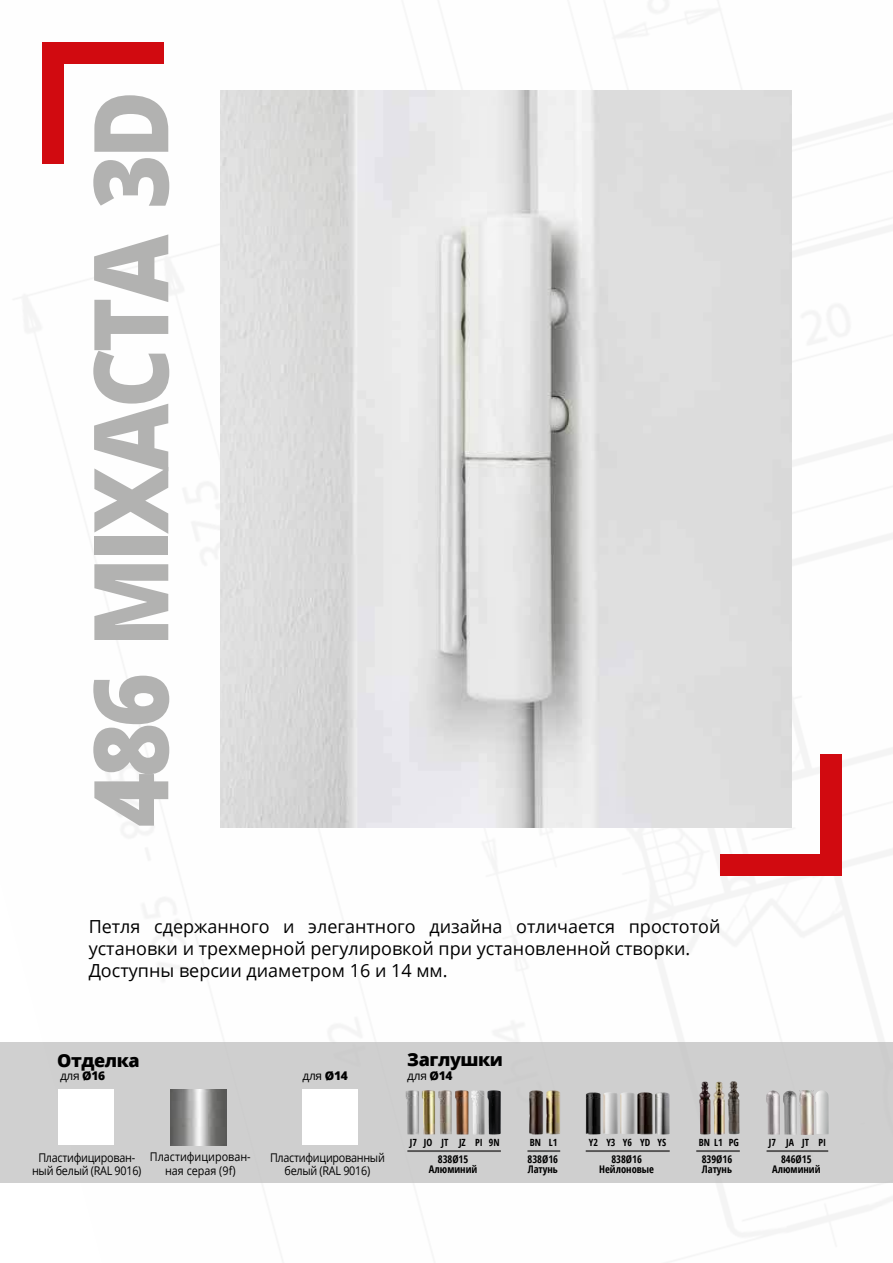
<style>
.page{position:relative;width:893px;height:1263px;background:#fff}
.page>*{position:absolute;margin:0;border:0;box-sizing:border-box;transform-origin:0 0}
.t1{font:800 103.5px "Open Sans";letter-spacing:-.05em;color:#b2b2b1;scale:.9 1}
.t2{font:18px/21.6px "Open Sans";color:#000}
.t3{font:800 18px "Open Sans";letter-spacing:-.025em;color:#000}
.t4{font:12px/13.5px "Open Sans";letter-spacing:-.025em;color:#000;text-align:center;scale:.9 1}
.t5{font:12px/13.5px "Open Sans";color:#000;text-align:center;scale:.9 1}
.t6{font:12px "Open Sans";letter-spacing:-.025em;color:#000}
.t7{font:700 condensed 10.5px/9.3px "Open Sans";color:#000;text-align:center}
.t8{font:700 condensed 9.9px "Open Sans";color:#000}
.s1{font-weight:800}
</style>
<div class="page">
<img style="left:0;top:0;width:893px;height:1261px">
<div style="left:0;top:1042px;width:893px;height:140px;background:#cfcfcf"></div>
<div style="left:42px;top:43px;width:121px;height:21px;background:#d10a10"></div>
<div style="left:42px;top:43px;width:22px;height:121px;background:#d10a10"></div>
<img style="left:221px;top:91px;width:571px;height:736px">
<div style="left:720px;top:855px;width:122px;height:21px;background:#d10a10"></div>
<div style="left:820px;top:755px;width:22px;height:121px;background:#d10a10"></div>
<img style="left:406px;top:1090px;width:13px;height:44px">
<img style="left:422px;top:1090px;width:13px;height:44px">
<img style="left:438px;top:1090px;width:14px;height:44px">
<img style="left:455px;top:1090px;width:14px;height:44px">
<img style="left:471px;top:1090px;width:14px;height:44px">
<hr style="left:407px;top:1150px;width:94px;height:2px;background:#575656">
<img style="left:529px;top:1090px;width:14px;height:44px">
<img style="left:546px;top:1090px;width:14px;height:44px">
<img style="left:586px;top:1092px;width:15px;height:42px">
<img style="left:603px;top:1092px;width:15px;height:42px">
<img style="left:620px;top:1093px;width:15px;height:41px">
<img style="left:637px;top:1092px;width:16px;height:42px">
<img style="left:655px;top:1092px;width:15px;height:42px">
<hr style="left:527px;top:1150px;width:33px;height:2px;background:#575656">
<hr style="left:586px;top:1150px;width:84px;height:2px;background:#575656">
<img style="left:699px;top:1081px;width:12px;height:53px">
<img style="left:713px;top:1082px;width:12px;height:52px">
<img style="left:727px;top:1081px;width:13px;height:53px">
<img style="left:783px;top:1090px;width:14px;height:45px">
<img style="left:815px;top:1091px;width:14px;height:43px">
<img style="left:766px;top:1090px;width:14px;height:45px">
<img style="left:799px;top:1090px;width:14px;height:44px">
<hr style="left:696px;top:1150px;width:44px;height:2px;background:#575656">
<hr style="left:767px;top:1150px;width:61px;height:2px;background:#575656">
<img style="left:487px;top:1090px;width:14px;height:44px">
<div style="left:58px;top:1089px;width:56px;height:56px;background:#fff"></div>
<img style="left:171px;top:1089px;width:56px;height:56px">
<div style="left:302px;top:1089px;width:55px;height:56px;background:#fff"></div>
<h1 class="t1" style="left:52px;top:827px;width:820px;rotate:-90deg">486 MIXACTA 3D</h1>
<p class="t2" style="left:89px;top:916px;width:633px">Петля сдержанного и элегантного дизайна отличается простотой установки и трехмерной регулировкой при установленной створки.<br>Доступны версии диаметром 16 и 14 мм.</p>
<p class="t3" style="left:57px;top:1046px;width:84px">Отделка</p>
<p class="t6" style="left:60px;top:1067px;width:47px">для <span class="s1">Ø16</span></p>
<p class="t6" style="left:302px;top:1067px;width:47px">для <span class="s1">Ø14</span></p>
<p class="t3" style="left:407px;top:1046px;width:97px">Заглушки</p>
<p class="t6" style="left:407px;top:1067px;width:47px">для <span class="s1">Ø14</span></p>
<p class="t8" style="left:410px;top:1135px;width:91px">J7 JO JT JZ PI 9N</p>
<p class="t8" style="left:530px;top:1135px;width:29px">BN L1</p>
<p class="t8" style="left:589px;top:1135px;width:79px">Y2 Y3 Y6 YD YS</p>
<p class="t8" style="left:699px;top:1135px;width:42px">BN L1 PG</p>
<p class="t8" style="left:769px;top:1135px;width:59px">J7 JA JT PI</p>
<p class="t4" style="left:32px;top:1150px;width:123px">Пластифицирован&shy;ный белый (RAL 9016)</p>
<p class="t5" style="left:150px;top:1150px;width:114px">Пластифицирован&shy;ная серая (9f)</p>
<p class="t4" style="left:270px;top:1150px;width:129px">Пластифицированный белый (RAL 9016)</p>
<p class="t7" style="left:429px;top:1154px;width:50px">838Ø15<br>Алюминий</p>
<p class="t7" style="left:527px;top:1154px;width:32px;text-align:left">838Ø16<br>Латунь</p>
<p class="t7" style="left:599px;top:1154px;width:56px">838Ø16<br>Нейлоновые</p>
<p class="t7" style="left:702px;top:1154px;width:32px;text-align:left">839Ø16<br>Латунь</p>
<p class="t7" style="left:772px;top:1154px;width:50px">846Ø15<br>Алюминий</p>
</div>
